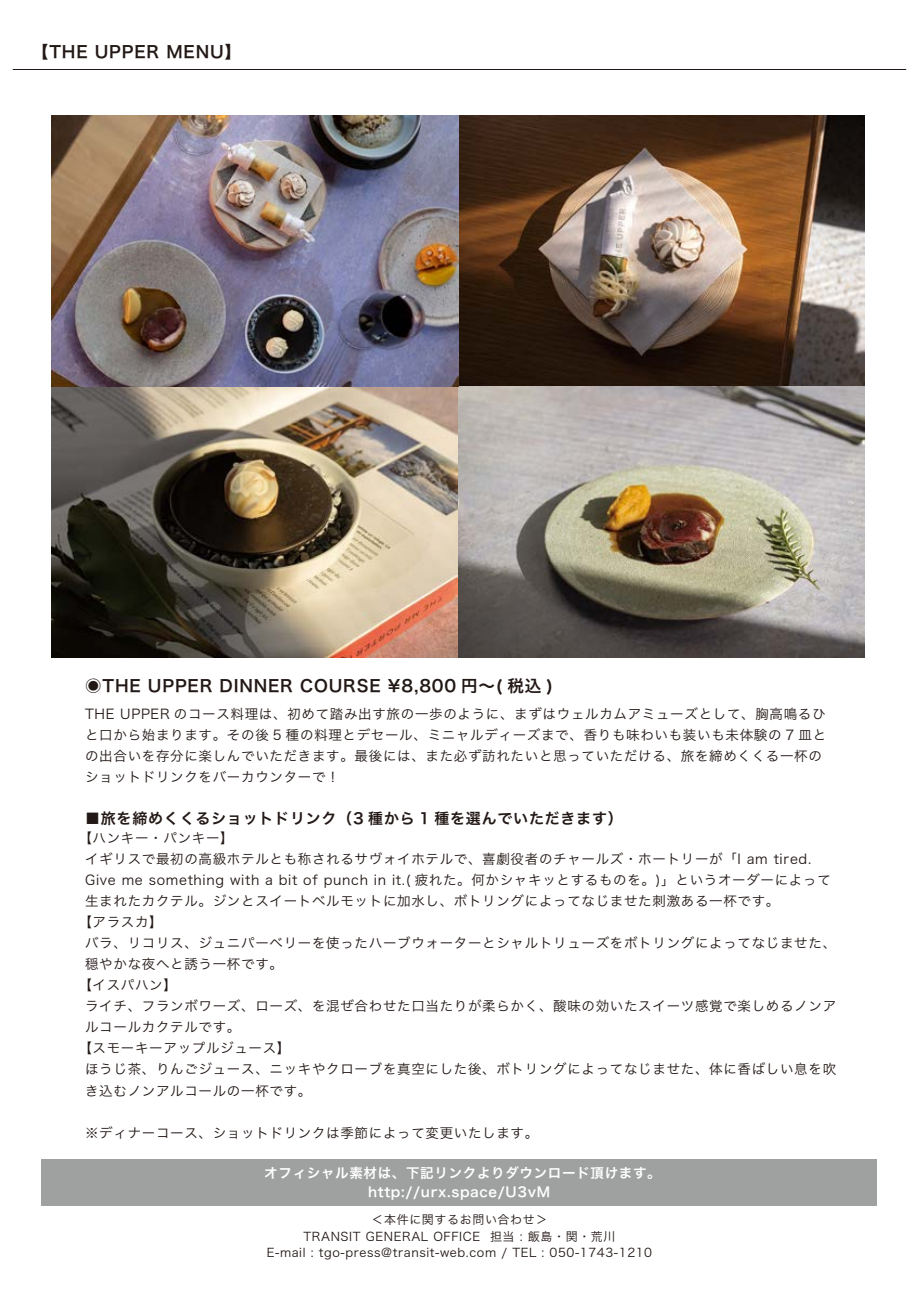
<style>
.page{position:relative;width:919px;height:1289px;background:#fff}
.page>*{position:absolute;margin:0;border:0;box-sizing:border-box;transform-origin:0 0}
.t1{font:16.5px "Hira Kaku Pro W6";letter-spacing:.05em;color:#221815}
.t2{font:15px "Hira Kaku Pro W6";letter-spacing:.05em;color:#221815}
.t3{font:13.5px/21px "Hira Kaku Pro W3";letter-spacing:.05em;color:#221815}
.t4{font:13.5px/19.5px "Hira Kaku Pro W6";letter-spacing:.05em;color:#fff;text-align:center}
.t5{font:12px/16.5px "Hira Kaku Pro W3";letter-spacing:.05em;color:#221815;text-align:center}
</style>
<div class="page">
<hr style="left:13px;top:69px;width:893px;height:1px;background:#221815">
<div style="left:42px;top:1159px;width:835px;height:46px;background:#9fa0a0"></div>
<img style="left:51px;top:115px;width:813px;height:542px">
<p class="t1" style="left:32px;top:37px;width:211px">【THE UPPER MENU】</p>
<p class="t1" style="left:85px;top:671px;width:469px">◉THE UPPER DINNER COURSE ¥8,800 円～( 税込 )</p>
<p class="t3" style="left:85px;top:702px;width:742px">THE UPPER のコース料理は、初めて踏み出す旅の一歩のように、まずはウェルカムアミューズとして、胸高鳴るひと口から始まります。その後 5 種の料理とデセール、ミニャルディーズまで、香りも味わいも装いも未体験の 7 皿との出合いを存分に楽しんでいただきます。最後には、また必ず訪れたいと思っていただける、旅を締めくくる一杯のショットドリンクをバーカウンターで！</p>
<p class="t2" style="left:85px;top:804px;width:539px">■旅を締めくくるショットドリンク（3 種から 1 種を選んでいただきます）</p>
<p class="t3" style="left:78px;top:826px;width:157px">【ハンキー・パンキー】</p>
<p class="t3" style="left:85px;top:847px;width:727px">イギリスで最初の高級ホテルとも称されるサヴォイホテルで、喜劇役者のチャールズ・ホートリーが「I am tired.</p>
<p class="t3" style="left:85px;top:868px;width:747px">Give me something with a bit of punch in it.( 疲れた。何かシャキッとするものを。)」というオーダーによって</p>
<p class="t3" style="left:85px;top:889px;width:695px">生まれたカクテル。ジンとスイートベルモットに加水し、ボトリングによってなじませた刺激ある一杯です。</p>
<p class="t3" style="left:78px;top:910px;width:86px">【アラスカ】</p>
<p class="t3" style="left:85px;top:931px;width:752px">バラ、リコリス、ジュニパーベリーを使ったハーブウォーターとシャルトリューズをボトリングによってなじませた、</p>
<p class="t3" style="left:85px;top:952px;width:199px">穏やかな夜へと誘う一杯です。</p>
<p class="t3" style="left:78px;top:973px;width:100px">【イスパハン】</p>
<p class="t3" style="left:85px;top:994px;width:752px">ライチ、フランボワーズ、ローズ、を混ぜ合わせた口当たりが柔らかく、酸味の効いたスイーツ感覚で楽しめるノンア</p>
<p class="t3" style="left:85px;top:1015px;width:157px">ルコールカクテルです。</p>
<p class="t3" style="left:78px;top:1036px;width:213px">【スモーキーアップルジュース】</p>
<p class="t3" style="left:85px;top:1057px;width:752px">ほうじ茶、りんごジュース、ニッキやクローブを真空にした後、ボトリングによってなじませた、体に香ばしい息を吹</p>
<p class="t3" style="left:85px;top:1078px;width:228px">き込むノンアルコールの一杯です。</p>
<p class="t3" style="left:85px;top:1120px;width:454px">※ディナーコース、ショットドリンクは季節によって変更いたします。</p>
<p class="t4" style="left:264px;top:1162px;width:398px">オフィシャル素材は、下記リンクよりダウンロード頂けます。http://urx.space/U3vM</p>
<p class="t5" style="left:267px;top:1210px;width:387px">＜本件に関するお問い合わせ＞<br>TRANSIT GENERAL OFFICE 担当 : 飯島・関・荒川<br>E-mail : tgo-press@transit-web.com / TEL : 050-1743-1210</p>
</div>
